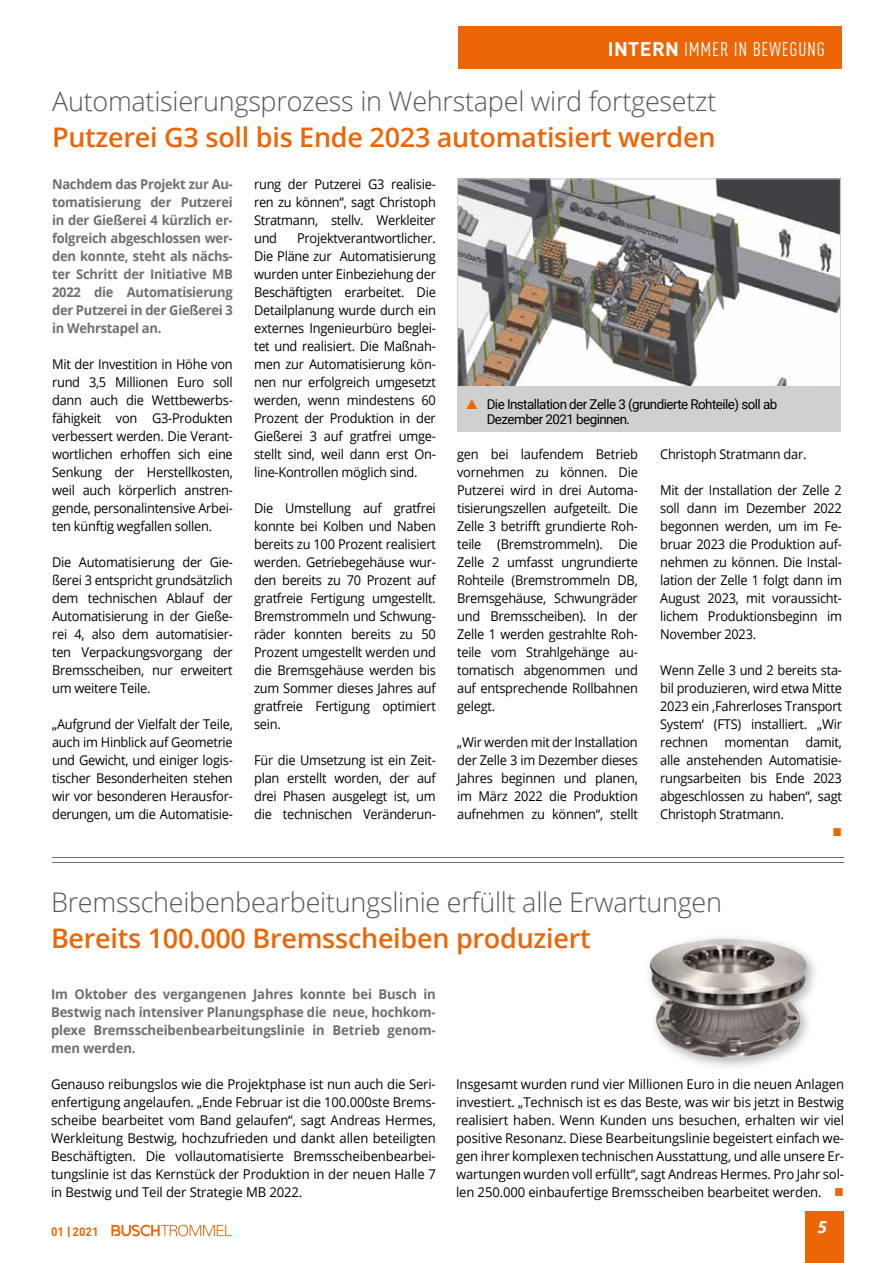
<style>
.page{position:relative;width:893px;height:1263px;background:#fff}
.page>*{position:absolute;margin:0;border:0;box-sizing:border-box;transform-origin:0 0}
.t1{font:300 27px "Open Sans";letter-spacing:-.01em;color:#575756}
.t2{font:600 27px "Open Sans";letter-spacing:-.01em;color:#ec6608}
.t3{font:19.5px "DIN Cond";letter-spacing:.04em;color:#fff}
.t4{font:italic 700 16.5px "Open Sans";color:#fff}
.t5{font:13.5px/18px "Open Sans";letter-spacing:-.02em;color:#000;text-align:justify;scale:.95 1}
.t6{font:13.5px/18px "Open Sans";letter-spacing:-.02em;color:#000;text-align:justify}
.t7{font:700 13.5px/18px "Open Sans";letter-spacing:-.015em;color:#706f6f;text-align:justify;scale:.96 1}
.t8{font:700 13.5px/18px "Open Sans";letter-spacing:-.015em;color:#706f6f;text-align:justify}
.t9{font:13.5px/15px "Roboto";letter-spacing:-.04em;color:#000}
.t10{font:13.5px "Wingdings";color:#ec6608;scale:.95 1}
.t11{font:700 12px "DIN";color:#ec6608}
.s1{font-family:"DIN";font-weight:700}
.s2{color:#ec6608}
</style>
<div class="page">
<img style="left:459px;top:180px;width:380px;height:206px">
<div style="left:457px;top:386px;width:384px;height:46px;background:#d0d0d0"></div>
<div style="left:643px;top:932px;width:177px;height:140px;background:#000;opacity:.3"></div>
<img style="left:648px;top:939px;width:159px;height:119px">
<svg style="left:111px;top:1225px;width:121px;height:11px"></svg>
<div style="left:806px;top:1212px;width:38px;height:51px;background:#ec6608"></div>
<div style="left:458px;top:27px;width:384px;height:42px;background:#ec6608"></div>
<hr style="left:52px;top:862px;width:792px;height:1px;background:#706f6f">
<hr style="left:52px;top:857px;width:792px;height:1px;background:#706f6f">
<h2 class="t3" style="left:608px;top:38px;width:219px"><span class="s1">INTERN</span> IMMER IN BEWEGUNG</h2>
<h1 class="t1" style="left:52px;top:83px;width:666px">Automatisierungsprozess in Wehrstapel wird fortgesetzt</h1>
<h1 class="t2" style="left:52px;top:119px;width:665px">Putzerei G3 soll bis Ende 2023 automatisiert werden</h1>
<p class="t7" style="left:52px;top:175px;width:190px">Nachdem das Projekt zur Au&shy;tomatisierung der Putzerei in der Gießerei 4 kürzlich er&shy;folgreich abgeschlossen wer&shy;den konnte, steht als nächs&shy;ter Schritt der Initiative MB 2022 die Automatisierung der Putzerei in der Gießerei 3 in Wehrstapel an.</p>
<p class="t5" style="left:52px;top:355px;width:192px">Mit der Investition in Höhe von rund 3,5 Millionen Euro soll dann auch die Wettbewerbs&shy;fähigkeit von G3-Produkten verbessert werden. Die Verant&shy;wortlichen erhoffen sich eine Senkung der Herstellkosten, weil auch körperlich anstren&shy;gende, personalintensive Arbei&shy;ten künftig wegfallen sollen.</p>
<p class="t5" style="left:52px;top:553px;width:192px">Die Automatisierung der Gie&shy;ßerei 3 entspricht grundsätzlich dem technischen Ablauf der Automatisierung in der Gieße&shy;rei 4, also dem automatisier&shy;ten Verpackungsvorgang der Bremsscheiben, nur erweitert um weitere Teile.</p>
<p class="t5" style="left:52px;top:715px;width:192px">„Aufgrund der Vielfalt der Teile, auch im Hinblick auf Geometrie und Gewicht, und einiger logis&shy;tischer Besonderheiten stehen wir vor besonderen Herausfor&shy;derungen, um die Automatisie-</p>
<p class="t5" style="left:254px;top:175px;width:193px">rung der Putzerei G3 realisie&shy;ren zu können“, sagt Christoph Stratmann, stellv. Werkleiter und</p>
<p class="t5" style="left:254px;top:229px;width:193px;text-indent:43px">Projektverantwortlicher.<br>Die Pläne zur Automatisierung wurden unter Einbeziehung der Beschäftigten erarbeitet. Die Detailplanung wurde durch ein externes Ingenieurbüro beglei&shy;tet und realisiert. Die Maßnah&shy;men zur Automatisierung kön&shy;nen nur erfolgreich umgesetzt werden, wenn mindestens 60<br>Prozent der Produktion in der Gießerei 3 auf gratfrei umge&shy;stellt sind, weil dann erst On&shy;line-Kontrollen möglich sind.</p>
<p class="t5" style="left:254px;top:499px;width:193px">Die Umstellung auf gratfrei konnte bei Kolben und Naben bereits zu 100 Prozent realisiert werden. Getriebegehäuse wur&shy;den bereits zu 70 Prozent auf gratfreie Fertigung umgestellt.<br>Bremstrommeln und Schwung&shy;räder konnten bereits zu 50<br>Prozent umgestellt werden und die Bremsgehäuse werden bis zum Sommer dieses Jahres auf gratfreie Fertigung optimiert sein.</p>
<p class="t5" style="left:254px;top:751px;width:193px">Für die Umsetzung ist ein Zeit&shy;plan erstellt worden, der auf drei Phasen ausgelegt ist, um die technischen Veränderun-</p>
<p class="t9" style="left:487px;top:396px;width:292px">Die Installation der Zelle 3 (grundierte Rohteile) soll ab<br>Dezember 2021 beginnen.</p>
<p class="t5" style="left:457px;top:445px;width:192px">gen bei laufendem Betrieb vornehmen zu können. Die Putzerei wird in drei Automa&shy;tisierungszellen aufgeteilt. Die Zelle 3 betrifft grundierte Roh&shy;teile (Bremstrommeln). Die Zelle 2 umfasst ungrundierte Rohteile (Bremstrommeln DB, Bremsgehäuse, Schwungräder und Bremsscheiben). In der Zelle 1 werden gestrahlte Roh&shy;teile vom Strahlgehänge au&shy;tomatisch abgenommen und auf entsprechende Rollbahnen gelegt.</p>
<p class="t5" style="left:457px;top:733px;width:192px">„Wir werden mit der Installation der Zelle 3 im Dezember dieses Jahres beginnen und planen, im März 2022 die Produktion aufnehmen zu können“, stellt</p>
<p class="t5" style="left:660px;top:445px;width:155px">Christoph Stratmann dar.</p>
<p class="t5" style="left:660px;top:481px;width:193px">Mit der Installation der Zelle 2 soll dann im Dezember 2022 begonnen werden, um im Fe&shy;bruar 2023 die Produktion auf&shy;nehmen zu können. Die Instal&shy;lation der Zelle 1 folgt dann im August 2023, mit voraussicht&shy;lichem Produktionsbeginn im November 2023.</p>
<p class="t5" style="left:660px;top:661px;width:193px">Wenn Zelle 3 und 2 bereits sta&shy;bil produzieren, wird etwa Mitte 2023 ein ‚Fahrerloses Transport System‘ (FTS) installiert. „Wir rechnen momentan damit, alle anstehenden Automatisie&shy;rungsarbeiten bis Ende 2023 abgeschlossen zu haben“, sagt Christoph Stratmann.</p>
<p class="t10" style="left:832px;top:825px;width:12px">■</p>
<h1 class="t1" style="left:51px;top:883px;width:673px">Bremsscheibenbearbeitungslinie erfüllt alle Erwartungen</h1>
<h1 class="t2" style="left:51px;top:919px;width:541px">Bereits 100.000 Bremsscheiben produziert</h1>
<p class="t8" style="left:51px;top:985px;width:386px">Im Oktober des vergangenen Jahres konnte bei Busch in Bestwig nach intensiver Planungsphase die neue, hochkom&shy;plexe Bremsscheibenbearbeitungslinie in Betrieb genom&shy;men werden.</p>
<p class="t6" style="left:51px;top:1075px;width:386px">Genauso reibungslos wie die Projektphase ist nun auch die Seri&shy;enfertigung angelaufen. „Ende Februar ist die 100.000ste Brems&shy;scheibe bearbeitet vom Band gelaufen“, sagt Andreas Hermes, Werkleitung Bestwig, hochzufrieden und dankt allen beteiligten Beschäftigten. Die vollautomatisierte Bremsscheibenbearbei&shy;tungslinie ist das Kernstück der Produktion in der neuen Halle 7 in Bestwig und Teil der Strategie MB 2022.</p>
<p class="t6" style="left:456px;top:1075px;width:390px">Insgesamt wurden rund vier Millionen Euro in die neuen Anlagen investiert. „Technisch ist es das Beste, was wir bis jetzt in Bestwig realisiert haben. Wenn Kunden uns besuchen, erhalten wir viel positive Resonanz. Diese Bearbeitungslinie begeistert einfach we&shy;gen ihrer komplexen technischen Ausstattung, und alle unsere Er&shy;wartungen wurden voll erfüllt“, sagt Andreas Hermes. Pro Jahr sol&shy;len 250.000 einbaufertige Bremsscheiben bearbeitet werden. <span class="s2">■</span></p>
<p class="t11" style="left:51px;top:1224px;width:49px">01 |2021</p>
<p class="t4" style="left:818px;top:1215px;width:11px">5</p>
</div>
